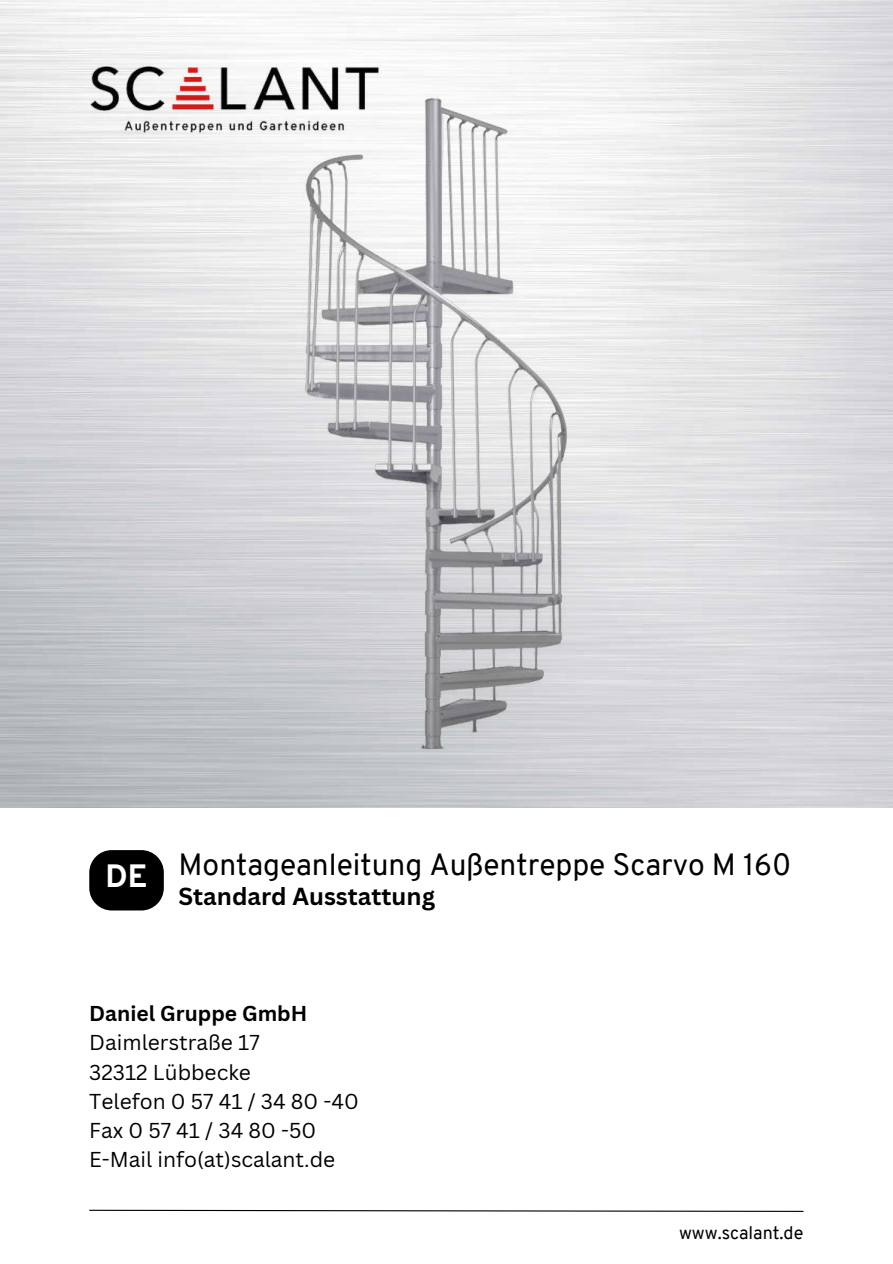
<style>
.page{position:relative;width:893px;height:1264px;background:#fff}
.page>*{position:absolute;margin:0;border:0;box-sizing:border-box;transform-origin:0 0}
.t1{font:30px "Overpass";color:#000}
.t2{font:700 24px "Canva Sans";color:#000}
.t3{font:21px/29.2px "Canva Sans";color:#000}
.t4{font:700 21px "Canva Sans";color:#000}
.t5{font:18px "Overpass";color:#000}
.s1{font-weight:800;font-size:31.5px;color:#fff}
</style>
<div class="page">
<img style="left:89px;top:89px;width:714px;height:697px">
<img style="left:89px;top:64px;width:291px;height:69px">
<div style="left:89px;top:850px;width:75px;height:60px;background:#000;border-radius:22px"></div>
<svg style="left:89px;top:1209px;width:715px;height:3px"></svg>
<h1 class="t1" style="left:105px;top:843px;width:687px"><span class="s1">DE</span> Montageanleitung Außentreppe Scarvo M 160</h1>
<p class="t2" style="left:178px;top:882px;width:258px">Standard Ausstattung</p>
<p class="t4" style="left:89px;top:1001px;width:219px">Daniel Gruppe GmbH</p>
<p class="t3" style="left:89px;top:1028px;width:271px">Daimlerstraße 17<br>32312 Lübbecke<br>Telefon 0 57 41 / 34 80 -40<br>Fax 0 57 41 / 34 80 -50<br>E-Mail info(at)scalant.de</p>
<p class="t5" style="left:679px;top:1220px;width:126px">www.scalant.de</p>
</div>
